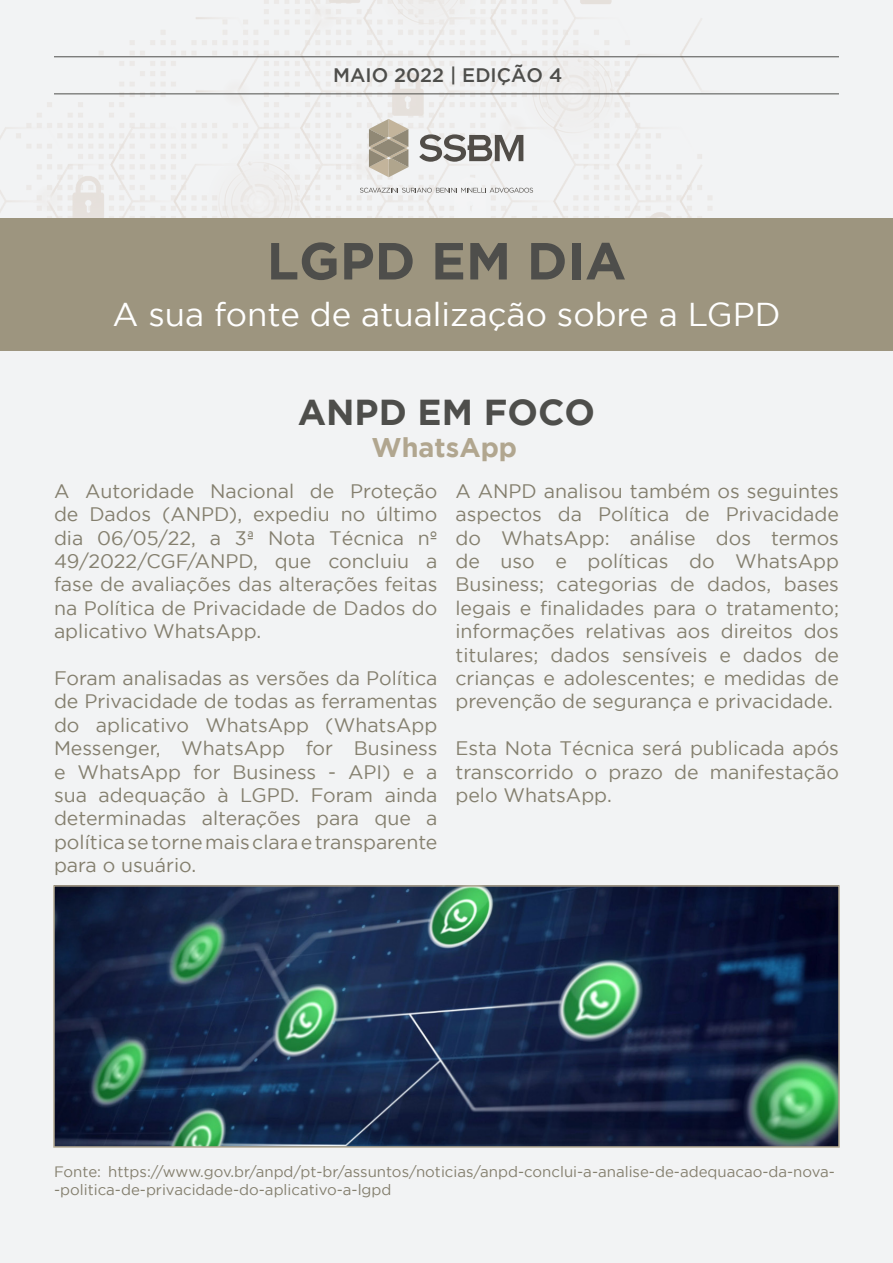
<style>
.page{position:relative;width:893px;height:1263px;background:#f2f3f4}
.page>*{position:absolute;margin:0;border:0;box-sizing:border-box;transform-origin:0 0}
.t1{font:700 52.05px "Gotham";color:#4e4e4b}
.t2{font:700 36px "Gotham";color:#4e4e4b}
.t3{font:33px "Gotham";color:#fff}
.t4{font:700 27px "Gotham";color:#b1a68f}
.t5{font:19.5px/23.4px "Gotham";color:#847f6e;text-align:justify}
.t6{font:500 19.5px "Gotham";color:#4e4e4b}
.t7{font:15px/18px "Gotham";color:#847f6e}
</style>
<div class="page">
<img style="left:0;top:0;width:839px;height:218px">
<div style="left:0;top:218px;width:893px;height:132px;background:#9d957f"></div>
<svg style="left:360px;top:188px;width:173px;height:5px"></svg>
<svg style="left:419px;top:134px;width:104px;height:28px"></svg>
<svg style="left:369px;top:119px;width:39px;height:58px"></svg>
<hr style="left:54px;top:93px;width:785px;height:1px;background:#4e4e4b">
<hr style="left:54px;top:56px;width:785px;height:1px;background:#4e4e4b">
<img style="left:56px;top:888px;width:781px;height:257px">
<div style="left:53px;top:885px;width:787px;height:263px;border:2px solid #b1a68f"></div>
<p class="t6" style="left:333px;top:64px;width:231px">MAIO 2022 | EDIÇÃO 4</p>
<p class="t1" style="left:267px;top:231px;width:361px">LGPD EM DIA</p>
<p class="t3" style="left:112px;top:296px;width:670px">A sua fonte de atualização sobre a LGPD</p>
<p class="t2" style="left:298px;top:392px;width:299px">ANPD EM FOCO</p>
<p class="t4" style="left:371px;top:432px;width:147px">WhatsApp</p>
<p class="t5" style="left:54px;top:479px;width:385px">A Autoridade Nacional de Proteção de Dados (ANPD), expediu no último dia 06/05/22, a 3ª Nota Técnica nº 49/2022/CGF/ANPD, que concluiu a fase de avaliações das alterações feitas na Política de Privacidade de Dados do aplicativo WhatsApp.</p>
<p class="t5" style="left:54px;top:666px;width:385px">Foram analisadas as versões da Política de Privacidade de todas as ferramentas do aplicativo WhatsApp (WhatsApp Messenger, WhatsApp for Business e WhatsApp for Business - API) e a sua adequação à LGPD. Foram ainda determinadas alterações para que a política se torne mais clara e transparente para o usuário.</p>
<p class="t5" style="left:455px;top:479px;width:385px">A ANPD analisou também os seguintes aspectos da Política de Privacidade do WhatsApp: análise dos termos de uso e políticas do WhatsApp Business; categorias de dados, bases legais e finalidades para o tratamento; informações relativas aos direitos dos titulares; dados sensíveis e dados de crianças e adolescentes; e medidas de prevenção de segurança e privacidade.</p>
<p class="t5" style="left:455px;top:736px;width:385px">Esta Nota Técnica será publicada após transcorrido o prazo de manifestação pelo WhatsApp.</p>
<p class="t7" style="left:54px;top:1162px;width:782px">Fonte: https://www.gov.br/anpd/pt-br/assuntos/noticias/anpd-conclui-a-analise-de-adequacao-da-nova--politica-de-privacidade-do-aplicativo-a-lgpd</p>
</div>
